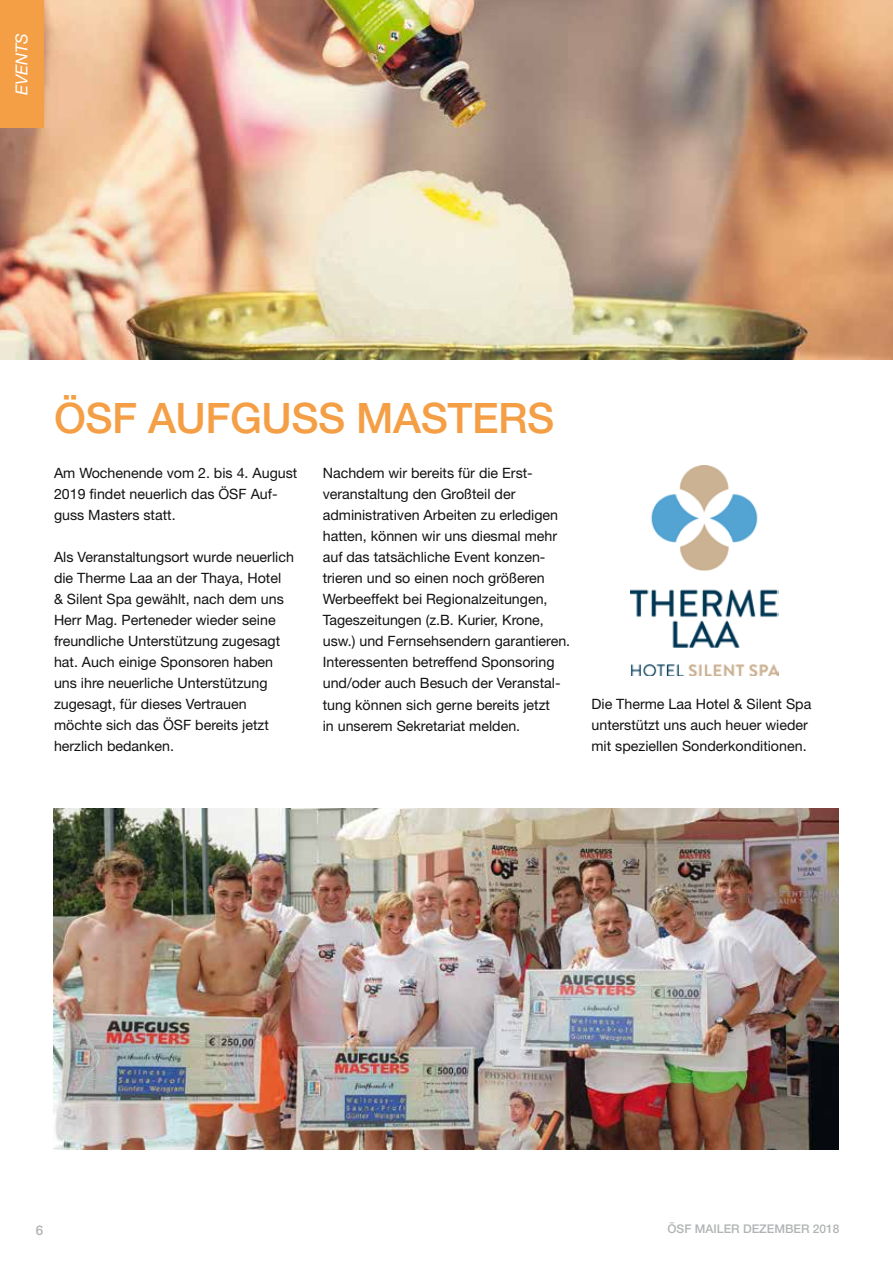
<style>
.page{position:relative;width:893px;height:1263px;background:#fff}
.page>*{position:absolute;margin:0;border:0;box-sizing:border-box;transform-origin:0 0}
.t1{font:500 42px "Helvetica Neue LT Pro";letter-spacing:-.01em;color:#f49f45}
.t2{font:italic 16.5px "Helvetica Neue LT Pro";color:#fff}
.t3{font:14.25px/21px "Helvetica Neue LT Pro";color:#111211}
.t4{font:500 13.5px "Helvetica Neue LT Pro";color:#b1b3b4}
.t5{font:500 12px "Helvetica Neue LT Pro";color:#b1b3b4}
</style>
<div class="page">
<img style="left:0;top:0;width:893px;height:359px">
<div style="left:0;top:0;width:43px;height:128px;background:#f49f45"></div>
<img style="left:54px;top:809px;width:785px;height:340px">
<img style="left:631px;top:465px;width:147px;height:211px">
<p class="t2" style="left:11px;top:95px;width:64px;rotate:-90deg">EVENTS</p>
<h1 class="t1" style="left:54px;top:393px;width:502px">ÖSF AUFGUSS MASTERS</h1>
<p class="t3" style="left:54px;top:462px;width:245px">Am Wochenende vom 2. bis 4. August<br>2019 findet neuerlich das ÖSF Auf&shy;guss Masters statt.</p>
<p class="t3" style="left:54px;top:546px;width:241px">Als Veranstaltungsort wurde neuerlich die Therme Laa an der Thaya, Hotel<br>&amp; Silent Spa gewählt, nach dem uns Herr Mag. Perteneder wieder seine freundliche Unterstützung zugesagt hat. Auch einige Sponsoren haben uns ihre neuerliche Unterstützung zugesagt, für dieses Vertrauen möchte sich das ÖSF bereits jetzt herzlich bedanken.</p>
<p class="t3" style="left:323px;top:462px;width:249px">Nachdem wir bereits für die Erst&shy;veranstaltung den Großteil der administrativen Arbeiten zu erledigen hatten, können wir uns diesmal mehr auf das tatsächliche Event konzen&shy;trieren und so einen noch größeren Werbeeffekt bei Regionalzeitungen, Tageszeitungen (z.B. Kurier, Krone, usw.) und Fernsehsendern garantieren.<br>Interessenten betreffend Sponsoring und/oder auch Besuch der Veranstal&shy;tung können sich gerne bereits jetzt<br>in unserem Sekretariat melden.</p>
<p class="t3" style="left:591px;top:693px;width:221px">Die Therme Laa Hotel &amp; Silent Spa unterstützt uns auch heuer wieder mit speziellen Sonderkonditionen.</p>
<p class="t4" style="left:36px;top:1221px;width:9px">6</p>
<p class="t5" style="left:667px;top:1222px;width:174px">ÖSF MAILER DEZEMBER 2018</p>
</div>
